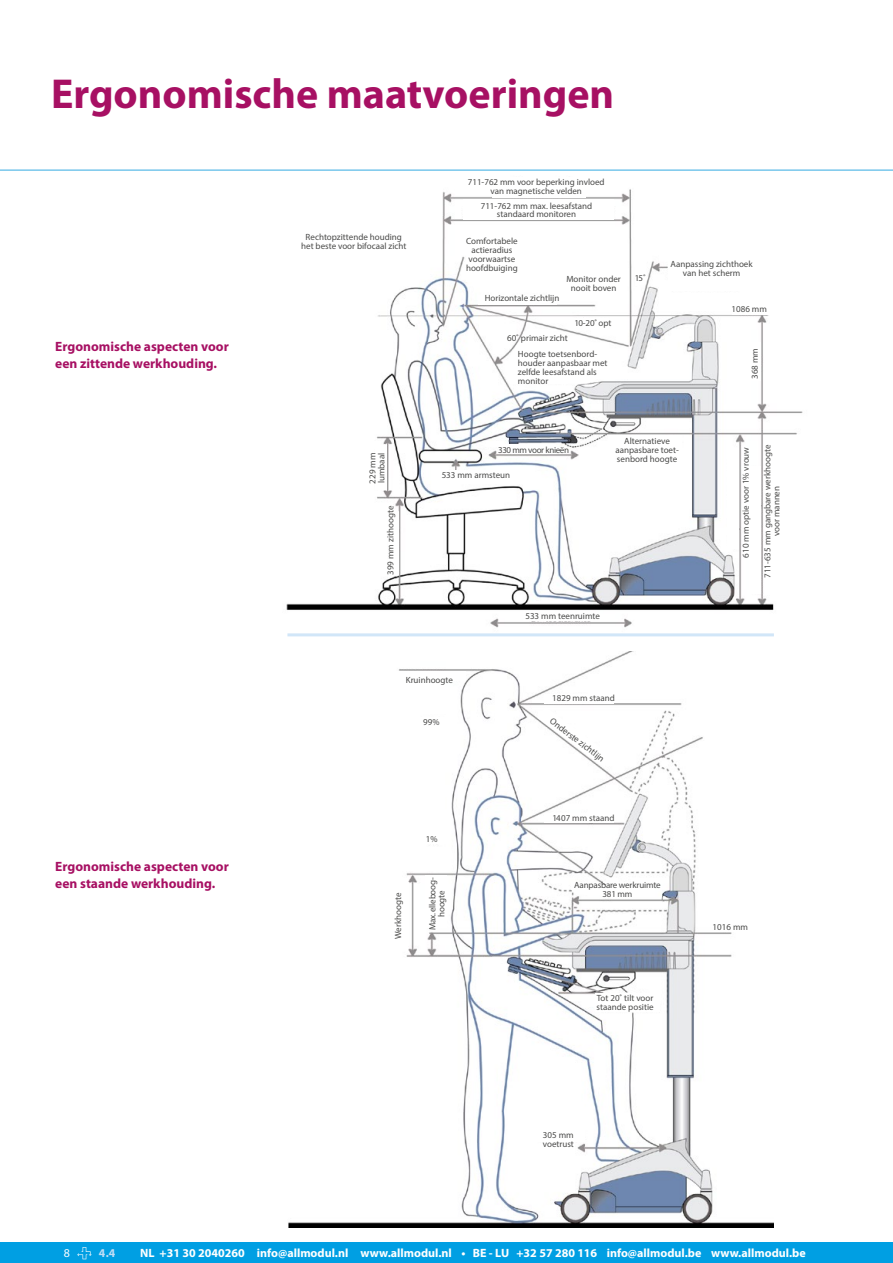
<style>
.page{position:relative;width:893px;height:1263px;background:#fff}
.page>*{position:absolute;margin:0;border:0;box-sizing:border-box;transform-origin:0 0}
.Kleinere_topkop{font:700 42px "Myriad Pro";color:#a71063}
._1e_regel{font:700 13.5px/16.5px "Myriad Pro";color:#a71063}
.t1{font:700 12px "Myriad Pro";color:#fff}
.t2{font:700 12px "Myriad Pro";color:#c1ddf5}
.t3{font:12px "Myriad Pro";color:#fff}
.t4{font:9px/9px "Myriad Pro";color:#4a4a49;text-align:center}
.t5{font:9px "Myriad Pro";letter-spacing:-.02em;color:#4a4a49}
.t6{font:9px/9px "Myriad Pro";letter-spacing:-.025em;color:#4a4a49;text-align:center}
.t7{font:9px "Myriad Pro";letter-spacing:-.04em;color:#4a4a49}
</style>
<div class="page">
<img style="left:246px;top:169px;width:576px;height:468px">
<img style="left:288px;top:651px;width:486px;height:577px">
<div style="left:224px;top:174px;width:130px;height:45px;background:#fff"></div>
<hr style="left:287px;top:633px;width:487px;height:3px;background:#d1e6f8">
<hr style="left:0;top:170px;width:893px;height:1px;background:#34aae2">
<div style="left:492px;top:177px;width:93px;height:20px;background:#fff"></div>
<div style="left:466px;top:240px;width:60px;height:42px;background:#fff"></div>
<div style="left:478px;top:295px;width:79px;height:10px;background:#fff"></div>
<div style="left:551px;top:280px;width:73px;height:21px;background:#fff"></div>
<div style="left:608px;top:435px;width:74px;height:21px;background:#fff"></div>
<div style="left:668px;top:260px;width:84px;height:30px;background:#fff"></div>
<div style="left:677px;top:230px;width:20px;height:21px;background:#fff"></div>
<div style="left:571px;top:318px;width:38px;height:11px;background:#fff"></div>
<div style="left:503px;top:444px;width:53px;height:10px;background:#fff"></div>
<div style="left:446px;top:470px;width:53px;height:10px;background:#fff"></div>
<div style="left:523px;top:611px;width:69px;height:10px;background:#fff"></div>
<div style="left:544px;top:693px;width:69px;height:10px;background:#fff"></div>
<div style="left:396px;top:671px;width:70px;height:10px;background:#fff"></div>
<div style="left:544px;top:813px;width:69px;height:10px;background:#fff"></div>
<div style="left:380px;top:703px;width:70px;height:10px;background:#fff"></div>
<div style="left:381px;top:834px;width:69px;height:10px;background:#fff"></div>
<svg style="left:537px;top:706px;width:75px;height:61px"></svg>
<div style="left:732px;top:303px;width:39px;height:11px;background:#fff"></div>
<div style="left:718px;top:920px;width:38px;height:12px;background:#fff"></div>
<div style="left:534px;top:1130px;width:50px;height:12px;background:#fff"></div>
<div style="left:595px;top:993px;width:64px;height:19px;background:#fff"></div>
<div style="left:749px;top:342px;width:11px;height:39px;background:#fff"></div>
<div style="left:375px;top:445px;width:12px;height:44px;background:#fff"></div>
<svg style="left:387px;top:511px;width:12px;height:68px"></svg>
<svg style="left:386px;top:882px;width:23px;height:68px"></svg>
<div style="left:727px;top:455px;width:12px;height:94px;background:#fff"></div>
<div style="left:749px;top:466px;width:12px;height:128px;background:#fff"></div>
<div style="left:463px;top:199px;width:150px;height:21px;background:#fff"></div>
<div style="left:329px;top:216px;width:97px;height:44px;background:#fff"></div>
<svg style="left:635px;top:272px;width:13px;height:14px"></svg>
<svg style="left:507px;top:327px;width:102px;height:58px"></svg>
<svg style="left:571px;top:881px;width:77px;height:18px"></svg>
<div style="left:425px;top:875px;width:22px;height:53px;background:#fff"></div>
<div style="left:0;top:1242px;width:893px;height:21px;background:#009fe3"></div>
<svg style="left:77px;top:1247px;width:15px;height:12px"></svg>
<p class="Kleinere_topkop" style="left:51px;top:66px;width:565px">Ergonomische maatvoeringen</p>
<p class="t4" style="left:468px;top:177px;width:138px">711-762 mm voor beperking invloed van magnetische velden</p>
<p class="_1e_regel" style="left:55px;top:338px;width:175px">Ergonomische aspecten voor een zittende werkhouding.</p>
<p class="_1e_regel" style="left:55px;top:858px;width:175px">Ergonomische aspecten voor een staande werkhouding.</p>
<p class="t4" style="left:481px;top:202px;width:113px;line-height:8.2px">711-762 mm max. leesafstand standaard monitoren</p>
<p class="t4" style="left:306px;top:232px;width:98px">Rechtopzittende houding</p>
<p class="t4" style="left:301px;top:241px;width:107px">het beste voor bifocaal zicht</p>
<p class="t4" style="left:466px;top:237px;width:53px">Comfortabele actieradius voorwaartse hoofdbuiging</p>
<p class="t4" style="left:485px;top:294px;width:76px">Horizontale zichtlijn</p>
<p class="t4" style="left:566px;top:274px;width:56px">Monitor onder</p>
<p class="t4" style="left:571px;top:283px;width:47px">nooit boven</p>
<p class="t4" style="left:575px;top:319px;width:38px">10-20˚ opt</p>
<p class="t4" style="left:507px;top:334px;width:62px">60˚ primair zicht</p>
<p class="t4" style="left:518px;top:350px;width:91px;text-align:left">Hoogte toetsenbord&shy;houder aanpasbaar met zelfde leesafstand als monitor</p>
<p class="t4" style="left:635px;top:273px;width:13px">15˚</p>
<p class="t4" style="left:671px;top:260px;width:84px">Aanpassing zichthoek van het scherm</p>
<p class="t4" style="left:732px;top:304px;width:37px">1086 mm</p>
<p class="t4" style="left:750px;top:379px;width:32px;rotate:-90deg">368 mm</p>
<p class="t4" style="left:368px;top:483px;width:32px;rotate:-90deg">229 mm</p>
<p class="t4" style="left:377px;top:483px;width:32px;rotate:-90deg">lumbaal</p>
<p class="t4" style="left:386px;top:575px;width:70px;rotate:-90deg">399 mm zithoogte</p>
<p class="t7" style="left:498px;top:444px;width:73px">330 mm voor knieën</p>
<p class="t4" style="left:442px;top:470px;width:70px">533 mm armsteun</p>
<p class="t4" style="left:615px;top:437px;width:65px">Alternatieve aanpasbare toet&shy;senbord hoogte</p>
<p class="t4" style="left:525px;top:611px;width:76px">533 mm teenruimte</p>
<p class="t4" style="left:406px;top:675px;width:49px">Kruinhoogte</p>
<p class="t4" style="left:423px;top:717px;width:18px">99%</p>
<p class="t4" style="left:426px;top:834px;width:13px">1%</p>
<p class="t4" style="left:552px;top:694px;width:64px">1829 mm staand</p>
<p class="t4" style="left:554px;top:716px;width:67px;rotate:38deg">Onderste zichtlijn</p>
<p class="t4" style="left:553px;top:813px;width:63px">1407 mm staand</p>
<p class="t4" style="left:394px;top:939px;width:48px;rotate:-90deg">Werkhoogte</p>
<p class="t6" style="left:428px;top:930px;width:54px;rotate:-90deg">Max. elleboog&shy;hoogte</p>
<p class="t5" style="left:574px;top:879px;width:88px">Aanpasbare werkruimte</p>
<p class="t4" style="left:602px;top:889px;width:31px">381 mm</p>
<p class="t4" style="left:597px;top:993px;width:59px;text-align:left">Tot 20˚ tilt voor staande positie</p>
<p class="t4" style="left:741px;top:557px;width:112px;rotate:-90deg">610 mm optie voor 1% vrouw</p>
<p class="t4" style="left:763px;top:578px;width:135px;rotate:-90deg">711-635 mm gangbare werkhoogte voor mannen</p>
<p class="t4" style="left:713px;top:922px;width:37px">1016 mm</p>
<p class="t4" style="left:543px;top:1130px;width:33px;text-align:left">305 mm voetrust</p>
<h3 class="t3" style="left:64px;top:1245px;width:8px">8</h3>
<h3 class="t2" style="left:99px;top:1245px;width:18px">4.4</h3>
<h3 class="t1" style="left:140px;top:1245px;width:667px">NL +31 30 2040260 info@allmodul.nl www.allmodul.nl • BE - LU +32 57 280 116 info@allmodul.be www.allmodul.be</h3>
</div>
